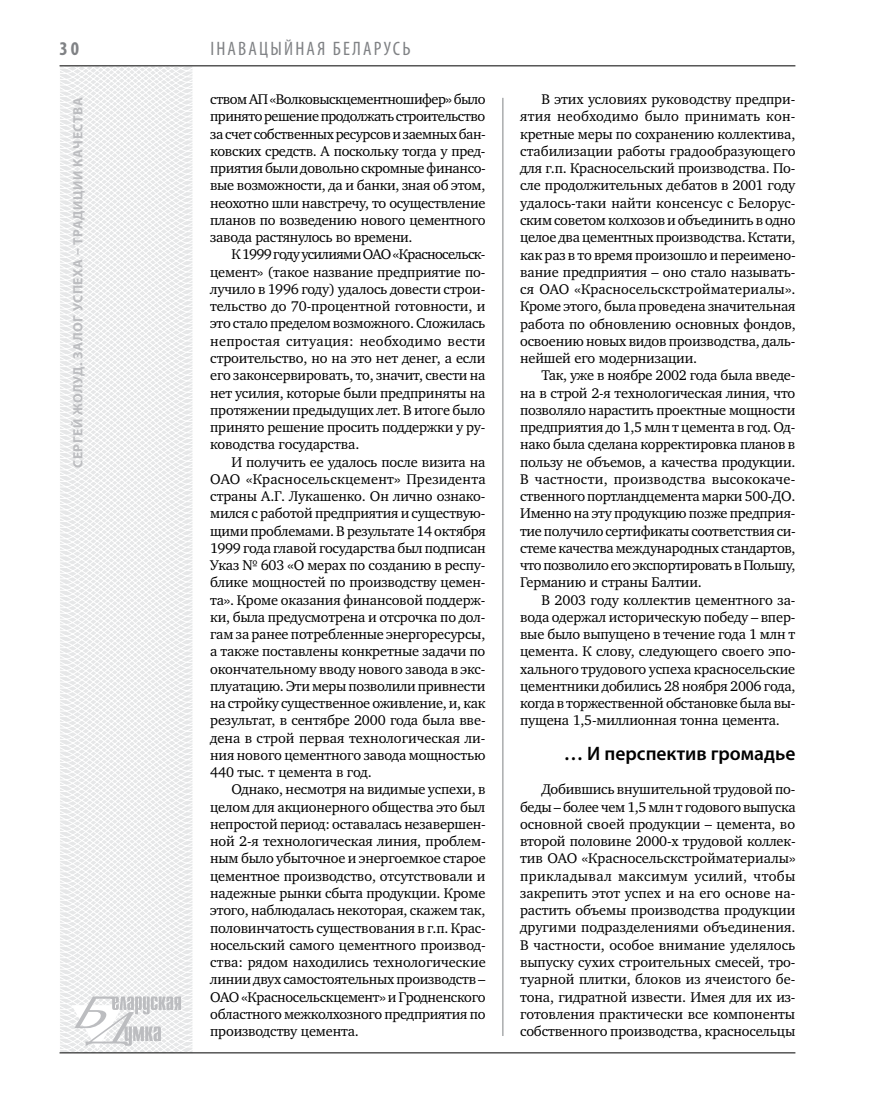
<style>
.page{position:relative;width:872px;height:1106px;background:#fff}
.page>*{position:absolute;margin:0;border:0;box-sizing:border-box;transform-origin:0 0}
.t1{font:600 19.5px "Myriad Pro";color:#000}
.t2{font:condensed 19.5px "Myriad Pro";letter-spacing:.11em;color:#808285}
.t3{font:700 condensed 19.5px "Myriad Pro";color:#808285}
.t4{font:14.4px/17.2px "Charter C";letter-spacing:-.01em;color:#000;text-align:justify}
.t5{font:700 13.5px "Myriad Pro";letter-spacing:.04em;color:#bcbdc0}
</style>
<div class="page">
<svg style="left:59px;top:65px;width:192px;height:989px"></svg>
<hr style="left:502px;top:98px;width:1px;height:938px;background:#808285">
<hr style="left:60px;top:1052px;width:735px;height:1px;background:#000">
<svg style="left:71px;top:996px;width:110px;height:53px"></svg>
<hr style="left:60px;top:65px;width:735px;height:1px;background:#000">
<h1 class="t3" style="left:60px;top:37px;width:21px">30</h1>
<p class="t5" style="left:69px;top:468px;width:372px;rotate:-90deg">Сергей Жолуд. Залог успеха – традиции качества</p>
<h1 class="t2" style="left:210px;top:37px;width:202px">інавацыйная беларусь</h1>
<p class="t4" style="left:210px;top:91px;width:277px">ством АП «Волковыскцементношифер» было принято решение продолжать строительство за счет собственных ресурсов и заемных бан&shy;ковских средств. А поскольку тогда у пред&shy;приятия были довольно скромные финансо&shy;вые возможности, да и банки, зная об этом, неохотно шли навстречу, то осуществление планов по возведению нового цементного завода растянулось во времени.</p>
<p class="t4" style="left:210px;top:246px;width:277px;text-indent:21px">К 1999 году усилиями ОАО «Красносельск&shy;цемент» (такое название предприятие по&shy;лучило в 1996 году) удалось довести строи&shy;тельство до 70-процентной готовности, и это стало пределом возможного. Сложилась непростая ситуация: необходимо вести строительство, но на это нет денег, а если его законсервировать, то, значит, свести на нет усилия, которые были предприняты на протяжении предыдущих лет. В итоге было принято решение просить поддержки у ру&shy;ководства государства.</p>
<p class="t4" style="left:210px;top:453px;width:277px;text-indent:21px">И получить ее удалось после визита на ОАО «Красносельскцемент» Президента страны А.Г. Лукашенко. Он лично ознако&shy;мился с работой предприятия и существую&shy;щими проблемами. В результате 14 октября 1999 года главой государства был подписан Указ № 603 «О мерах по созданию в респу&shy;блике мощностей по производству цемен&shy;та». Кроме оказания финансовой поддерж&shy;ки, была предусмотрена и отсрочка по дол&shy;гам за ранее потребленные энергоресурсы, а также поставлены конкретные задачи по окончательному вводу нового завода в экс&shy;плуатацию. Эти меры позволили привнести на стройку существенное оживление, и, как результат, в сентябре 2000 года была вве&shy;дена в строй первая технологическая ли&shy;ния нового цементного завода мощностью 440 тыс. т цемента в год.</p>
<p class="t4" style="left:210px;top:781px;width:277px;text-indent:21px">Однако, несмотря на видимые успехи, в целом для акционерного общества это был непростой период: оставалась незавершен&shy;ной 2-я технологическая линия, проблем&shy;ным было убыточное и энергоемкое старое цементное производство, отсутствовали и надежные рынки сбыта продукции. Кроме этого, наблюдалась некоторая, скажем так, половинчатость существования в г.п. Крас&shy;носельский самого цементного производ&shy;ства: рядом находились технологические линии двух самостоятельных производств – ОАО «Красносельскцемент» и Гродненского областного межколхозного предприятия по производству цемента.</p>
<p class="t4" style="left:520px;top:91px;width:277px;text-indent:21px">В этих условиях руководству предпри&shy;ятия необходимо было принимать кон&shy;кретные меры по сохранению коллектива, стабилизации работы градообразующего для г.п. Красносельский производства. По&shy;сле продолжительных дебатов в 2001 году удалось-таки найти консенсус с Белорус&shy;ским советом колхозов и объединить в одно целое два цементных производства. Кстати, как раз в то время произошло и переимено&shy;вание предприятия – оно стало называть&shy;ся ОАО «Красносельскстройматериалы».<br>Кроме этого, была проведена значительная работа по обновлению основных фондов, освоению новых видов производства, даль&shy;нейшей его модернизации.</p>
<p class="t4" style="left:520px;top:367px;width:277px;text-indent:21px">Так, уже в ноябре 2002 года была введе&shy;на в строй 2-я технологическая линия, что позволяло нарастить проектные мощности предприятия до 1,5 млн т цемента в год. Од&shy;нако была сделана корректировка планов в пользу не объемов, а качества продукции.<br>В частности, производства высококаче&shy;ственного портландцемента марки 500-ДО.<br>Именно на эту продукцию позже предприя&shy;тие получило сертификаты соответствия си&shy;стеме качества международных стандартов, что позволило его экспортировать в Польшу, Германию и страны Балтии.</p>
<p class="t4" style="left:520px;top:591px;width:277px;text-indent:21px">В 2003 году коллектив цементного за&shy;вода одержал историческую победу – впер&shy;вые было выпущено в течение года 1 млн т цемента. К слову, следующего своего эпо&shy;хального трудового успеха красносельские цементники добились 28 ноября 2006 года, когда в торжественной обстановке была вы&shy;пущена 1,5-миллионная тонна цемента.</p>
<h1 class="t1" style="left:564px;top:741px;width:233px">… И перспектив громадье</h1>
<p class="t4" style="left:520px;top:781px;width:277px;text-indent:21px">Добившись внушительной трудовой по&shy;беды – более чем 1,5 млн т годового выпуска основной своей продукции – цемента, во второй половине 2000-х трудовой коллек&shy;тив ОАО «Красносельскстройматериалы» прикладывал максимум усилий, чтобы закрепить этот успех и на его основе на&shy;растить объемы производства продукции другими подразделениями объединения.<br>В частности, особое внимание уделялось выпуску сухих строительных смесей, тро&shy;туарной плитки, блоков из ячеистого бе&shy;тона, гидратной извести. Имея для их из&shy;готовления практически все компоненты собственного производства, красносельцы</p>
</div>
